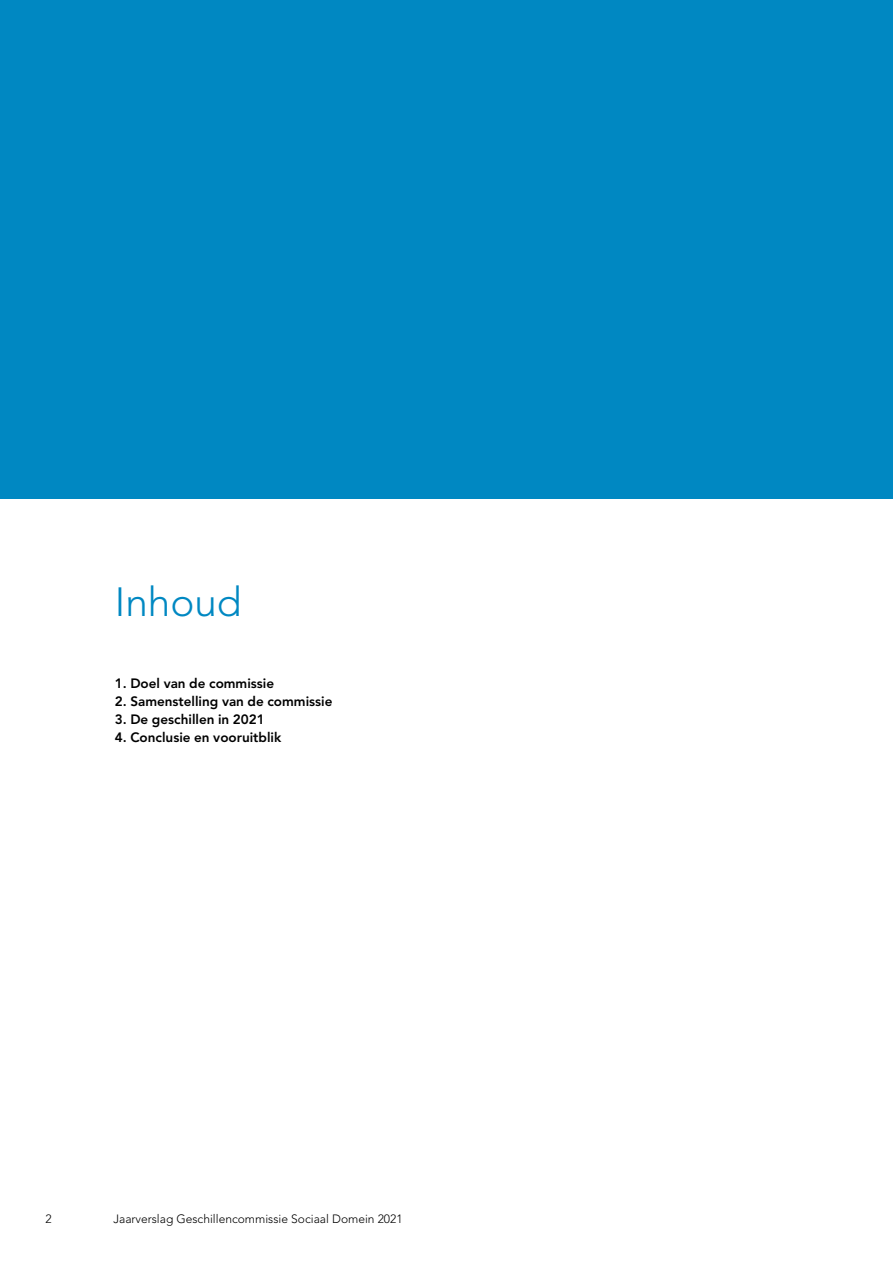
<style>
.page{position:relative;width:893px;height:1263px;background:#fff}
.page>*{position:absolute;margin:0;border:0;box-sizing:border-box;transform-origin:0 0}
.VNG_-_Titel_small{font:300 40.5px "Avenir LT Std";color:#0088c2}
.VNG_-_Broodtekst{font:800 13.5px "Avenir LT Std";color:#000}
.t1{font:300 12px "Avenir LT Std";color:#000}
</style>
<div class="page">
<div style="left:0;top:0;width:893px;height:498px;background:#0088c2"></div>
<p class="VNG_-_Titel_small" style="left:115px;top:578px;width:128px">Inhoud</p>
<p class="VNG_-_Broodtekst" style="left:115px;top:675px;width:161px">1. Doel van de commissie</p>
<p class="VNG_-_Broodtekst" style="left:115px;top:693px;width:219px">2. Samenstelling van de commissie</p>
<p class="VNG_-_Broodtekst" style="left:115px;top:711px;width:152px">3. De geschillen in 2021</p>
<p class="VNG_-_Broodtekst" style="left:115px;top:729px;width:168px">4. Conclusie en vooruitblik</p>
<p class="t1" style="left:45px;top:1211px;width:8px">2</p>
<p class="t1" style="left:113px;top:1211px;width:291px">Jaarverslag Geschillencommissie Sociaal Domein 2021</p>
</div>
